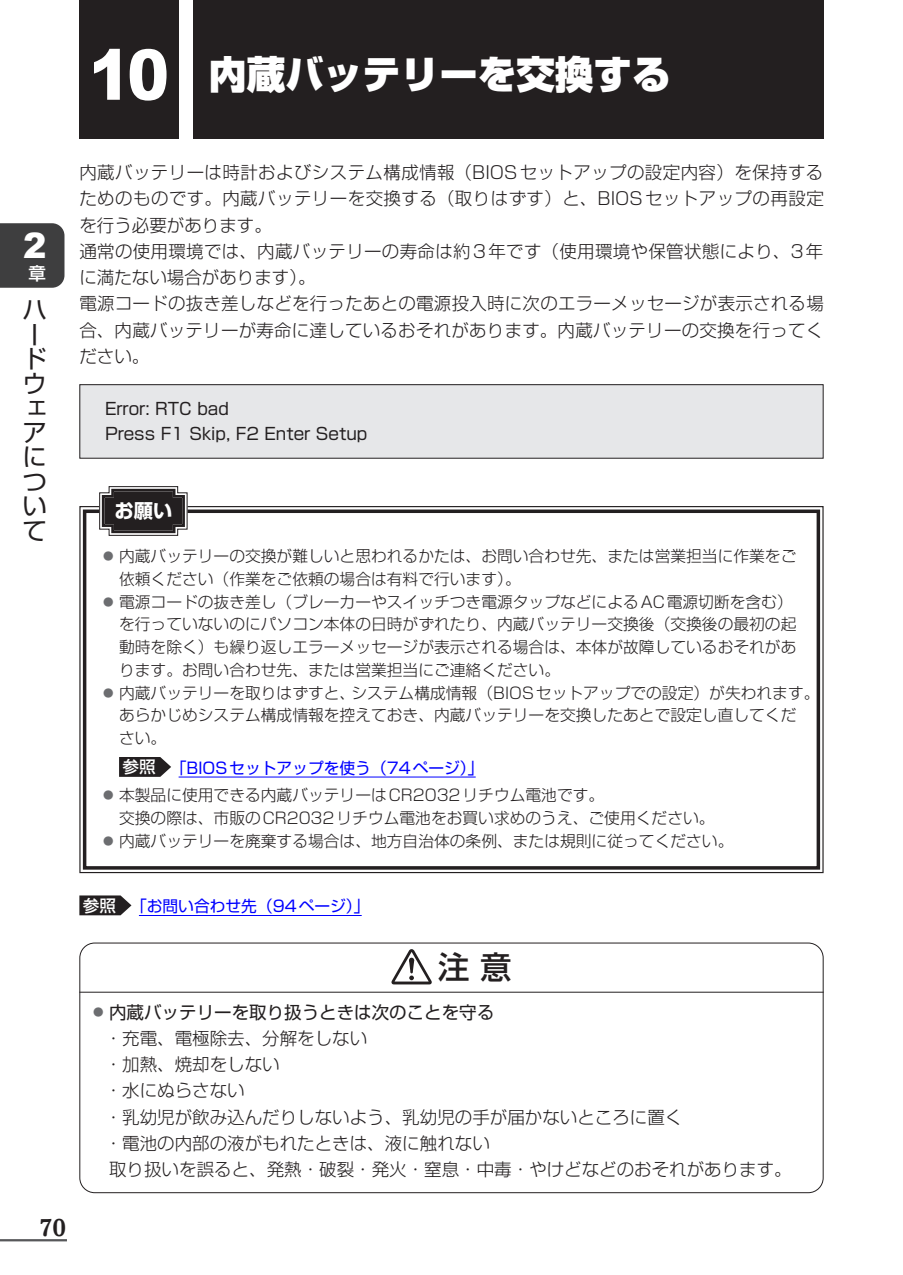
<style>
.page{position:relative;width:903px;height:1275px;background:#fff}
.page>*{position:absolute;margin:0;border:0;box-sizing:border-box;transform-origin:0 0}
.t1{font:900 38.5px "Shin Go Pro";color:#fff}
.t2{font:900 35px "Arial";color:#fff}
.t3{font:500 31.5px "Shin Go Pro";color:#231f20}
.t4{font:24.5px/24.5px "Shin Go Pro";color:#231f20}
.t5{font:23.97px "MO Suuji HA H Dn";color:#231f20;scale:.95 1}
.t6{font:700 19.25px "Shin Go Pro";color:#fff}
.t7{font:300 17.5px/26.2px "Shin Go Pro";letter-spacing:.015em;color:#231f20}
.t8{font:500 17.5px "Shin Go Pro";color:#fff}
.t9{font:16.62px/25.4px "Shin Go Pro";color:#231f20}
.t10{font:300 15.75px/22.8px "Shin Go Pro";color:#231f20}
.t11{font:15.75px "Shin Go Pro";color:#00f}
.s1{font-family:"Arial";font-size:70px}
.s2{font-size:10.5px;color:#6c6d70}
.s3{font-weight:500;font-size:16.62px;color:#fff}
.s4{font-weight:400}
</style>
<div class="page">
<div style="left:0;top:223px;width:64px;height:65px;background:#3e3e3f"></div>
<div style="left:193px;top:0;width:630px;height:139px;background:#231f20"></div>
<div style="left:79px;top:0;width:100px;height:139px;background:#231f20"></div>
<hr style="left:0;top:1239px;width:67px;height:2px;background:#57585a">
<div style="left:80px;top:385px;width:743px;height:73px;background:#e6e7e9"></div>
<div style="left:79px;top:384px;width:744px;height:75px;border:1px solid #231f20"></div>
<svg style="left:79px;top:506px;width:745px;height:368px"></svg>
<div style="left:83px;top:509px;width:737px;height:361px;border:4px solid #231f20"></div>
<hr style="left:179px;top:777px;width:297px;height:1px;background:#00f">
<svg style="left:119px;top:757px;width:52px;height:20px"></svg>
<svg style="left:97px;top:486px;width:93px;height:52px;background:#565354"></svg>
<div style="left:79px;top:943px;width:744px;height:250px;border:1px solid #231f20;border-radius:15px"></div>
<hr style="left:79px;top:992px;width:744px;height:1px;background:#231f20">
<svg style="left:391px;top:949px;width:41px;height:35px"></svg>
<hr style="left:139px;top:915px;width:223px;height:1px;background:#00f">
<svg style="left:79px;top:895px;width:52px;height:20px"></svg>
<h1 class="t1" style="left:89px;top:44px;width:583px"><span class="s1">10</span> 内蔵バッテリーを交換する</h1>
<h2 class="t2" style="left:23px;top:220px;width:25px">2</h2>
<p class="t8" style="left:28px;top:258px;width:19px">章</p>
<h3 class="t4" style="left:22px;top:295px;width:25px">ハードウェアについて</h3>
<p class="t7" style="left:79px;top:157px;width:746px">内蔵バッテリーは時計およびシステム構成情報（BIOSセットアップの設定内容）を保持するためのものです。内蔵バッテリーを交換する（取りはずす）と、BIOSセットアップの再設定を行う必要があります。<br>通常の使用環境では、内蔵バッテリーの寿命は約3年です（使用環境や保管状態により、3年に満たない場合があります）。<br>電源コードの抜き差しなどを行ったあとの電源投入時に次のエラーメッセージが表示される場合、内蔵バッテリーが寿命に達しているおそれがあります。内蔵バッテリーの交換を行ってください。</p>
<p class="t9" style="left:105px;top:394px;width:264px">Error: RTC bad<br>Press F1 Skip, F2 Enter Setup</p>
<p class="t6" style="left:114px;top:496px;width:59px">お願い</p>
<p class="t10" style="left:119px;top:543px;width:679px;text-indent:-16px"><span class="s2">●</span> 内蔵バッテリーの交換が難しいと思われるかたは、お問い合わせ先、または営業担当に作業をご依頼ください（作業をご依頼の場合は有料で行います）。</p>
<p class="t10" style="left:119px;top:588px;width:679px;text-indent:-16px"><span class="s2">●</span> 電源コードの抜き差し（ブレーカーやスイッチつき電源タップなどによるAC電源切断を含む）を行っていないのにパソコン本体の日時がずれたり、内蔵バッテリー交換後（交換後の最初の起動時を除く）も繰り返しエラーメッセージが表示される場合は、本体が故障しているおそれがあります。お問い合わせ先、または営業担当にご連絡ください。</p>
<p class="t10" style="left:119px;top:679px;width:702px;text-indent:-16px"><span class="s2">●</span> 内蔵バッテリーを取りはずすと、システム構成情報（BIOSセットアップでの設定）が失われます。あらかじめシステム構成情報を控えておき、内蔵バッテリーを交換したあとで設定し直してくだ<br>さい。</p>
<p class="t11" style="left:123px;top:755px;width:362px"><span class="s3">参照</span> 「BIOSセットアップを使う（74ページ）」</p>
<p class="t10" style="left:119px;top:782px;width:597px;text-indent:-16px"><span class="s2">●</span> 本製品に使用できる内蔵バッテリーはCR2032リチウム電池です。<br>交換の際は、市販のCR2032リチウム電池をお買い求めのうえ、ご使用ください。</p>
<p class="t10" style="left:103px;top:827px;width:632px"><span class="s2">●</span> 内蔵バッテリーを廃棄する場合は、地方自治体の条例、または規則に従ってください。</p>
<h3 class="t5" style="left:39px;top:1219px;width:31px">70</h3>
<p class="t11" style="left:83px;top:893px;width:288px"><span class="s3">参照</span> 「お問い合わせ先（94ページ）」</p>
<h3 class="t3" style="left:438px;top:941px;width:75px">注 意</h3>
<p class="t7" style="left:105px;top:997px;width:688px;text-indent:-11px"><sup>●</sup> <span class="s4">内蔵バッテリーを取り扱うときは次のことを守る<br></span>・充電、電極除去、分解をしない<br>・加熱、焼却をしない<br>・水にぬらさない<br>・乳幼児が飲み込んだりしないよう、乳幼児の手が届かないところに置く<br>・電池の内部の液がもれたときは、液に触れない<br>取り扱いを誤ると、発熱・破裂・発火・窒息・中毒・やけどなどのおそれがあります。</p>
</div>
